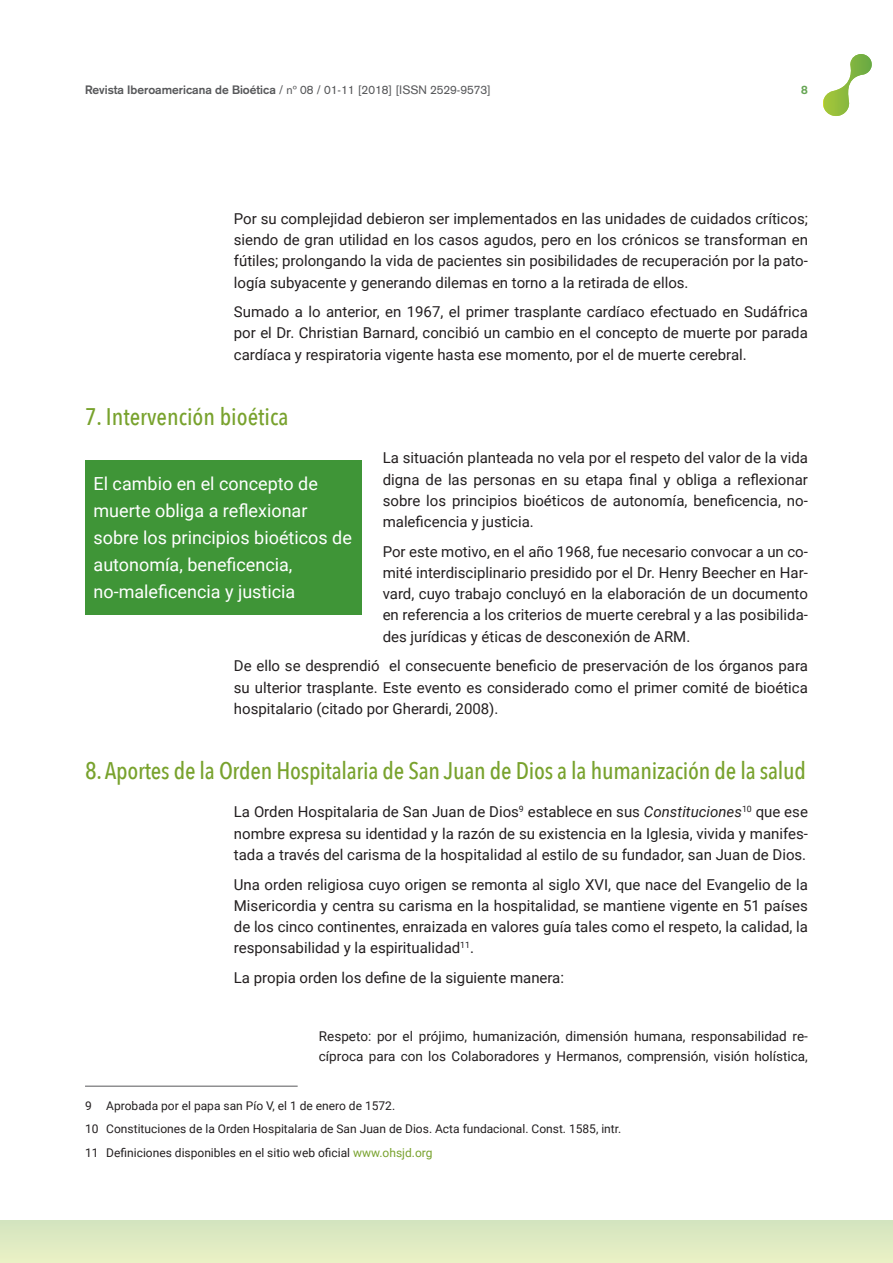
<style>
.page{position:relative;width:893px;height:1263px;background:#fff}
.page>*{position:absolute;margin:0;border:0;box-sizing:border-box;transform-origin:0 0}
.t1{font:500 24px "Avenir Next Condensed";letter-spacing:-.01em;color:#78a22d}
.t2{font:18px/27px "Roboto";color:#fff}
.t3{font:15px/21.1px "Roboto";color:#231f20;text-align:justify}
.t4{font:13.5px/19.6px "Roboto";color:#231f20}
.t5{font:12px/23.5px "Roboto";color:#231f20}
.t6{font:12px "Akzidenz Grotesk";color:#57585a}
.t7{font:700 12px "Akzidenz Grotesk";color:#66a554}
.s1{font-weight:700}
.s2{font-style:italic}
.s3{color:#78a22d}
</style>
<div class="page">
<div style="left:0;top:1220px;width:893px;height:43px;background:#deeac2"></div>
<svg style="left:823px;top:54px;width:49px;height:62px"></svg>
<hr style="left:85px;top:1086px;width:213px;height:1px;background:#57585a">
<div style="left:85px;top:460px;width:276px;height:154px;background:#3f9537"></div>
<p class="t6" style="left:85px;top:83px;width:407px"><span class="s1">Revista Iberoamericana de Bioética</span> / nº 08 / 01-11 [2018] [ISSN 2529-9573]</p>
<p class="t7" style="left:801px;top:83px;width:8px">8</p>
<p class="t3" style="left:234px;top:207px;width:576px">Por su complejidad debieron ser implementados en las unidades de cuidados críticos; siendo de gran utilidad en los casos agudos, pero en los crónicos se transforman en fútiles; prolongando la vida de pacientes sin posibilidades de recuperación por la pato&shy;logía subyacente y generando dilemas en torno a la retirada de ellos.</p>
<p class="t3" style="left:234px;top:301px;width:576px">Sumado a lo anterior, en 1967, el primer trasplante cardíaco efectuado en Sudáfrica por el Dr. Christian Barnard, concibió un cambio en el concepto de muerte por parada cardíaca y respiratoria vigente hasta ese momento, por el de muerte cerebral.</p>
<h1 class="t1" style="left:85px;top:402px;width:205px">7. Intervención bioética</h1>
<p class="t3" style="left:383px;top:447px;width:427px">La situación planteada no vela por el respeto del valor de la vida digna de las personas en su etapa final y obliga a reflexionar sobre los principios bioéticos de autonomía, beneficencia, no&shy;maleficencia y justicia.</p>
<p class="t3" style="left:383px;top:540px;width:427px">Por este motivo, en el año 1968, fue necesario convocar a un co&shy;mité interdisciplinario presidido por el Dr. Henry Beecher en Har&shy;vard, cuyo trabajo concluyó en la elaboración de un documento en referencia a los criterios de muerte cerebral y a las posibilida&shy;des jurídicas y éticas de desconexión de ARM.</p>
<p class="t3" style="left:234px;top:655px;width:576px">De ello se desprendió el consecuente beneficio de preservación de los órganos para su ulterior trasplante. Este evento es considerado como el primer comité de bioética hospitalario (citado por Gherardi, 2008).</p>
<p class="t2" style="left:94px;top:469px;width:260px">El cambio en el concepto de muerte obliga a reflexionar sobre los principios bioéticos de autonomía, beneficencia, no-maleficencia y justicia</p>
<h1 class="t1" style="left:85px;top:756px;width:722px">8. Aportes de la Orden Hospitalaria de San Juan de Dios a la humanización de la salud</h1>
<p class="t3" style="left:234px;top:801px;width:576px">La Orden Hospitalaria de San Juan de Dios<sup>9</sup> establece en sus <span class="s2">Constituciones</span><sup>10</sup> que ese nombre expresa su identidad y la razón de su existencia en la Iglesia, vivida y manifes&shy;tada a través del carisma de la hospitalidad al estilo de su fundador, san Juan de Dios.</p>
<p class="t3" style="left:234px;top:873px;width:576px">Una orden religiosa cuyo origen se remonta al siglo XVI, que nace del Evangelio de la Misericordia y centra su carisma en la hospitalidad, se mantiene vigente en 51 países de los cinco continentes, enraizada en valores guía tales como el respeto, la calidad, la responsabilidad y la espiritualidad<sup>11</sup>.</p>
<p class="t3" style="left:234px;top:966px;width:332px">La propia orden los define de la siguiente manera:</p>
<p class="t4" style="left:319px;top:1026px;width:490px">Respeto: por el prójimo, humanización, dimensión humana, responsabilidad re&shy;cíproca para con los Colaboradores y Hermanos, comprensión, visión holística,</p>
<p class="t5" style="left:85px;top:1093px;width:538px">9 Aprobada por el papa san Pío V, el 1 de enero de 1572.<br>10 Constituciones de la Orden Hospitalaria de San Juan de Dios. Acta fundacional. Const. 1585, intr.<br>11 Definiciones disponibles en el sitio web oficial <span class="s3">www.ohsjd.org</span></p>
</div>
